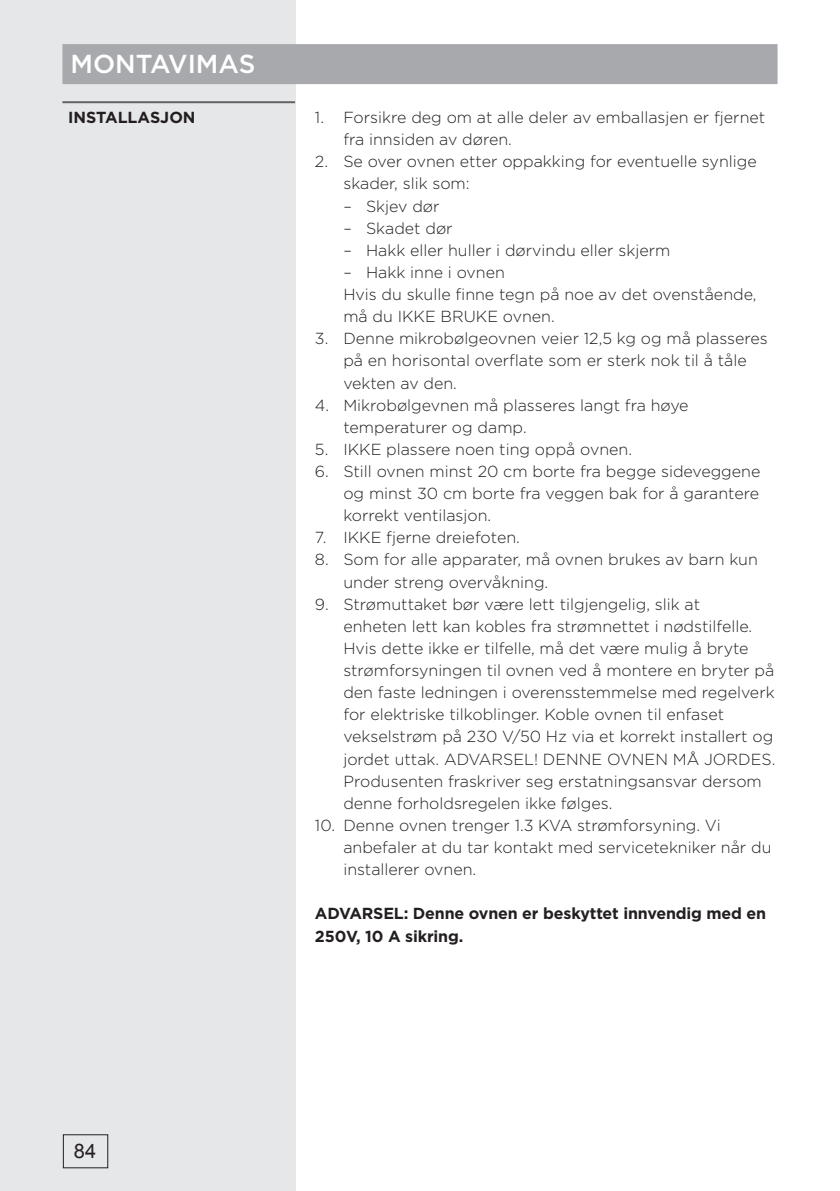
<style>
.page{position:relative;width:840px;height:1191px;background:#fff}
.page>*{position:absolute;margin:0;border:0;box-sizing:border-box;transform-origin:0 0}
.t1{font:500 26px "Gotham";color:#fff}
.t2{font:20px "Arial";color:#231f20}
.t3{font:300 16px/22.2px "Gotham";color:#231f20}
.t4{font:700 16px/22.2px "Gotham";letter-spacing:-.01em;color:#231f20}
</style>
<div class="page">
<div style="left:0;top:0;width:295px;height:1191px;background:#e6e7e9"></div>
<hr style="left:62px;top:101px;width:233px;height:2px;background:#636366">
<div style="left:63px;top:1134px;width:45px;height:34px;border:1px solid #231f20"></div>
<div style="left:62px;top:44px;width:715px;height:40px;background:#a8a9ad"></div>
<h1 class="t1" style="left:70px;top:47px;width:186px">MONTAVIMAS</h1>
<p class="t4" style="left:68px;top:106px;width:129px">INSTALLASJON</p>
<p class="t3" style="left:343px;top:106px;width:423px;text-indent:-28px">1. Forsikre deg om at alle deler av emballasjen er fjernet fra innsiden av døren.</p>
<p class="t3" style="left:343px;top:150px;width:414px;text-indent:-28px">2. Se over ovnen etter oppakking for eventuelle synlige skader, slik som:</p>
<p class="t3" style="left:343px;top:194px;width:98px">– Skjev dør</p>
<p class="t3" style="left:343px;top:216px;width:111px">– Skadet dør</p>
<p class="t3" style="left:343px;top:239px;width:328px">– Hakk eller huller i dørvindu eller skjerm</p>
<p class="t3" style="left:343px;top:261px;width:414px">– Hakk inne i ovnen<br>Hvis du skulle finne tegn på noe av det ovenstående, må du IKKE BRUKE ovnen.</p>
<p class="t3" style="left:343px;top:327px;width:426px;text-indent:-28px">3. Denne mikrobølgeovnen veier 12,5 kg og må plasseres på en horisontal overflate som er sterk nok til å tåle vekten av den.</p>
<p class="t3" style="left:343px;top:393px;width:346px;text-indent:-28px">4. Mikrobølgevnen må plasseres langt fra høye temperaturer og damp.</p>
<p class="t3" style="left:315px;top:438px;width:318px">5. IKKE plassere noen ting oppå ovnen.</p>
<p class="t3" style="left:343px;top:460px;width:418px;text-align:justify;text-indent:-28px">6. Still ovnen minst 20 cm borte fra begge sideveggene og minst 30 cm borte fra veggen bak for å garantere korrekt ventilasjon.</p>
<p class="t3" style="left:315px;top:526px;width:206px">7. IKKE fjerne dreiefoten.</p>
<p class="t3" style="left:343px;top:548px;width:415px;text-indent:-28px">8. Som for alle apparater, må ovnen brukes av barn kun under streng overvåkning.</p>
<p class="t3" style="left:343px;top:592px;width:433px;text-indent:-28px">9. Strømuttaket bør være lett tilgjengelig, slik at<br>enheten lett kan kobles fra strømnettet i nødstilfelle.<br>Hvis dette ikke er tilfelle, må det være mulig å bryte strømforsyningen til ovnen ved å montere en bryter på den faste ledningen i overensstemmelse med regelverk for elektriske tilkoblinger. Koble ovnen til enfaset vekselstrøm på 230 V/50 Hz via et korrekt installert og jordet uttak. ADVARSEL! DENNE OVNEN MÅ JORDES.<br>Produsenten fraskriver seg erstatningsansvar dersom denne forholdsregelen ikke følges.</p>
<p class="t3" style="left:343px;top:813px;width:429px;text-indent:-28px">10. Denne ovnen trenger 1.3 KVA strømforsyning. Vi anbefaler at du tar kontakt med servicetekniker når du installerer ovnen.</p>
<p class="t4" style="left:315px;top:902px;width:452px">ADVARSEL: Denne ovnen er beskyttet innvendig med en<br>250V, 10 A sikring.</p>
<p class="t2" style="left:74px;top:1138px;width:24px">84</p>
</div>
